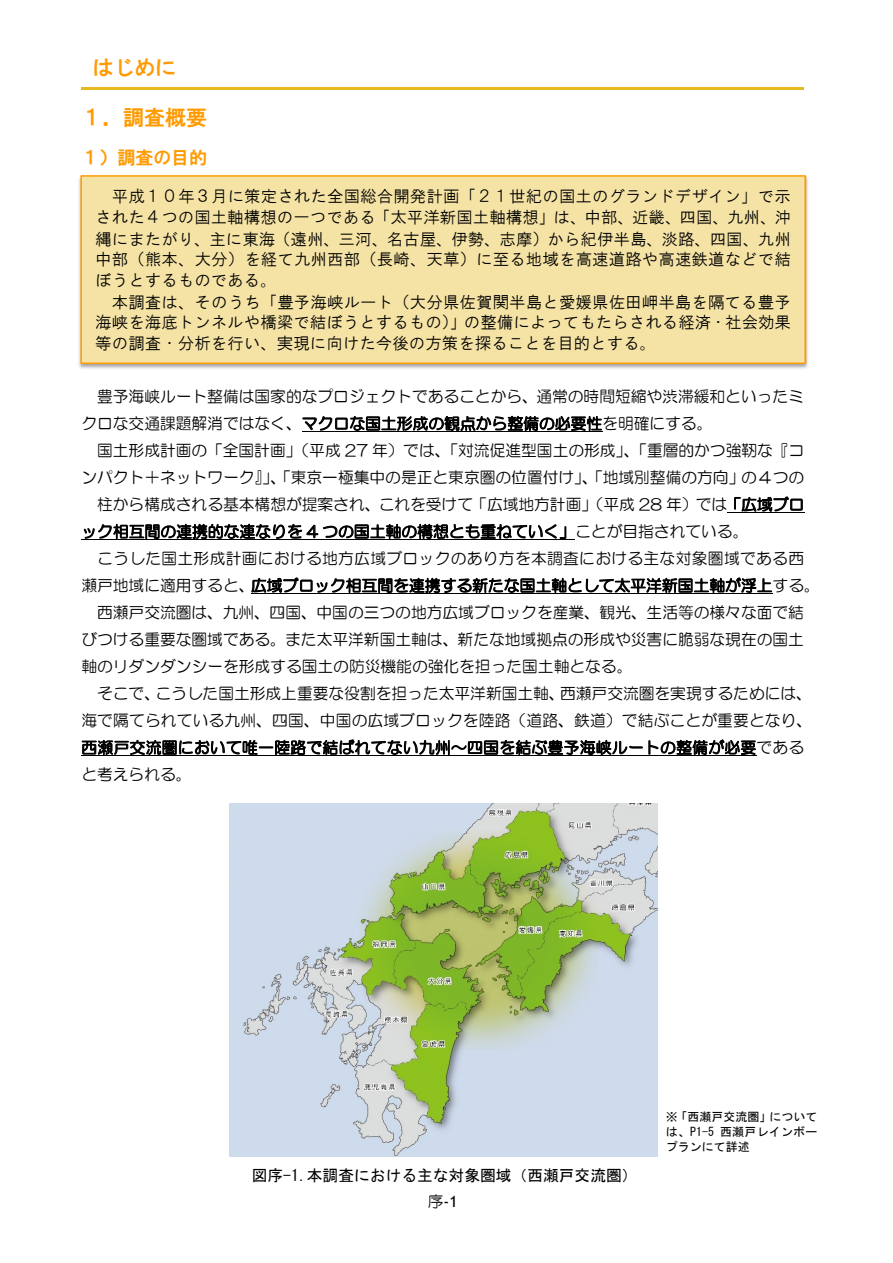
<style>
.page{position:relative;width:893px;height:1263px;background:#fff}
.page>*{position:absolute;margin:0;border:0;box-sizing:border-box;transform-origin:0 0}
.t1{font:21px "HGS Gothic E";color:#ff9a00}
.t2{font:18px "HGS Gothic E";color:#ff9a00}
.t3{font:16.5px/21px "HG Gothic M";letter-spacing:.005em;color:#000;text-align:justify}
.t4{font:15.75px/27px "HG Maru Gothic MPRO";color:#000}
.t5{font:15.75px "HG Maru Gothic MPRO";letter-spacing:.025em;color:#000}
.t6{font:15.75px "MS Gothic";color:#000}
.t7{font:15.75px "Trebuchet MS";color:#000}
.t8{font:12px/15px "MS Gothic";letter-spacing:.005em;color:#000;text-align:justify}
.s1{font-family:"HG Maru Gothic MPRO"}
</style>
<div class="page">
<hr style="left:81px;top:87px;width:723px;height:2px;background:#e6b91e">
<hr style="left:302px;top:431px;width:300px;height:1px;background:#000">
<hr style="left:727px;top:512px;width:77px;height:1px;background:#000">
<hr style="left:81px;top:539px;width:494px;height:1px;background:#000">
<hr style="left:251px;top:593px;width:522px;height:1px;background:#000">
<hr style="left:81px;top:755px;width:676px;height:1px;background:#000">
<div style="left:79px;top:175px;width:729px;height:194px;background:#f5e3a5"></div>
<img style="left:229px;top:803px;width:428px;height:353px">
<h1 class="t1" style="left:92px;top:57px;width:85px">はじめに</h1>
<h1 class="t1" style="left:81px;top:107px;width:127px">１．調査概要</h1>
<p class="t2" style="left:81px;top:149px;width:127px">１）調査の目的</p>
<p class="t3" style="left:95px;top:186px;width:697px;text-indent:16px">平成１０年３月に策定された全国総合開発計画「２１世紀の国土のグランドデザイン」で示された４つの国土軸構想の一つである「太平洋新国土軸構想」は、中部、近畿、四国、九州、沖縄にまたがり、主に東海（遠州、三河、名古屋、伊勢、志摩）から紀伊半島、淡路、四国、九州中部（熊本、大分）を経て九州西部（長崎、天草）に至る地域を高速道路や高速鉄道などで結ぼうとするものである。</p>
<p class="t3" style="left:95px;top:291px;width:697px;text-indent:16px">本調査は、そのうち「豊予海峡ルート（大分県佐賀関半島と愛媛県佐田岬半島を隔てる豊予海峡を海底トンネルや橋梁で結ぼうとするもの）」の整備によってもたらされる経済・社会効果等の調査・分析を行い、実現に向けた今後の方策を探ることを目的とする。</p>
<p class="t4" style="left:81px;top:383px;width:724px;text-indent:16px">豊予海峡ルート整備は国家的なプロジェクトであることから、通常の時間短縮や渋滞緩和といったミクロな交通課題解消ではなく、マクロな国土形成の観点から整備の必要性を明確にする。</p>
<p class="t4" style="left:97px;top:437px;width:709px">国土形成計画の「全国計画」（平成 27 年）では、「対流促進型国土の形成」、「重層的かつ強靭な『コ</p>
<p class="t4" style="left:81px;top:464px;width:724px">ンパクト＋ネットワーク』」、「東京一極集中の是正と東京圏の位置付け」、「地域別整備の方向」の４つの</p>
<p class="t4" style="left:97px;top:491px;width:709px">柱から構成される基本構想が提案され、これを受けて「広域地方計画」（平成 28 年）では「広域ブロ</p>
<p class="t4" style="left:81px;top:518px;width:669px">ック相互間の連携的な連なりを 4 つの国土軸の構想とも重ねていく」ことが目指されている。</p>
<p class="t5" style="left:97px;top:551px;width:709px">こうした国土形成計画における地方広域ブロックのあり方を本調査における主な対象圏域である西</p>
<p class="t4" style="left:81px;top:572px;width:740px">瀬戸地域に適用すると、広域ブロック相互間を連携する新たな国土軸として太平洋新国土軸が浮上する。</p>
<p class="t4" style="left:97px;top:599px;width:708px">西瀬戸交流圏は、九州、四国、中国の三つの地方広域ブロックを産業、観光、生活等の様々な面で結</p>
<p class="t4" style="left:81px;top:626px;width:724px">びつける重要な圏域である。また太平洋新国土軸は、新たな地域拠点の形成や災害に脆弱な現在の国土</p>
<p class="t4" style="left:81px;top:653px;width:553px">軸のリダンダンシーを形成する国土の防災機能の強化を担った国土軸となる。</p>
<p class="t4" style="left:97px;top:680px;width:716px">そこで、こうした国土形成上重要な役割を担った太平洋新国土軸、西瀬戸交流圏を実現するためには、</p>
<p class="t4" style="left:81px;top:707px;width:732px">海で隔てられている九州、四国、中国の広域ブロックを陸路（道路、鉄道）で結ぶことが重要となり、</p>
<p class="t5" style="left:81px;top:740px;width:724px">西瀬戸交流圏において唯一陸路で結ばれてない九州～四国を結ぶ豊予海峡ルートの整備が必要である</p>
<p class="t4" style="left:81px;top:761px;width:112px">と考えられる。</p>
<p class="t6" style="left:252px;top:1167px;width:387px">図序-1.本調査における主な対象圏域（西瀬戸交流圏）</p>
<p class="t7" style="left:428px;top:1192px;width:31px"><span class="s1">序</span>-1</p>
<p class="t8" style="left:666px;top:1109px;width:153px">※「西瀬戸交流圏」については、P1-5 西瀬戸レインボープランにて詳述</p>
</div>
